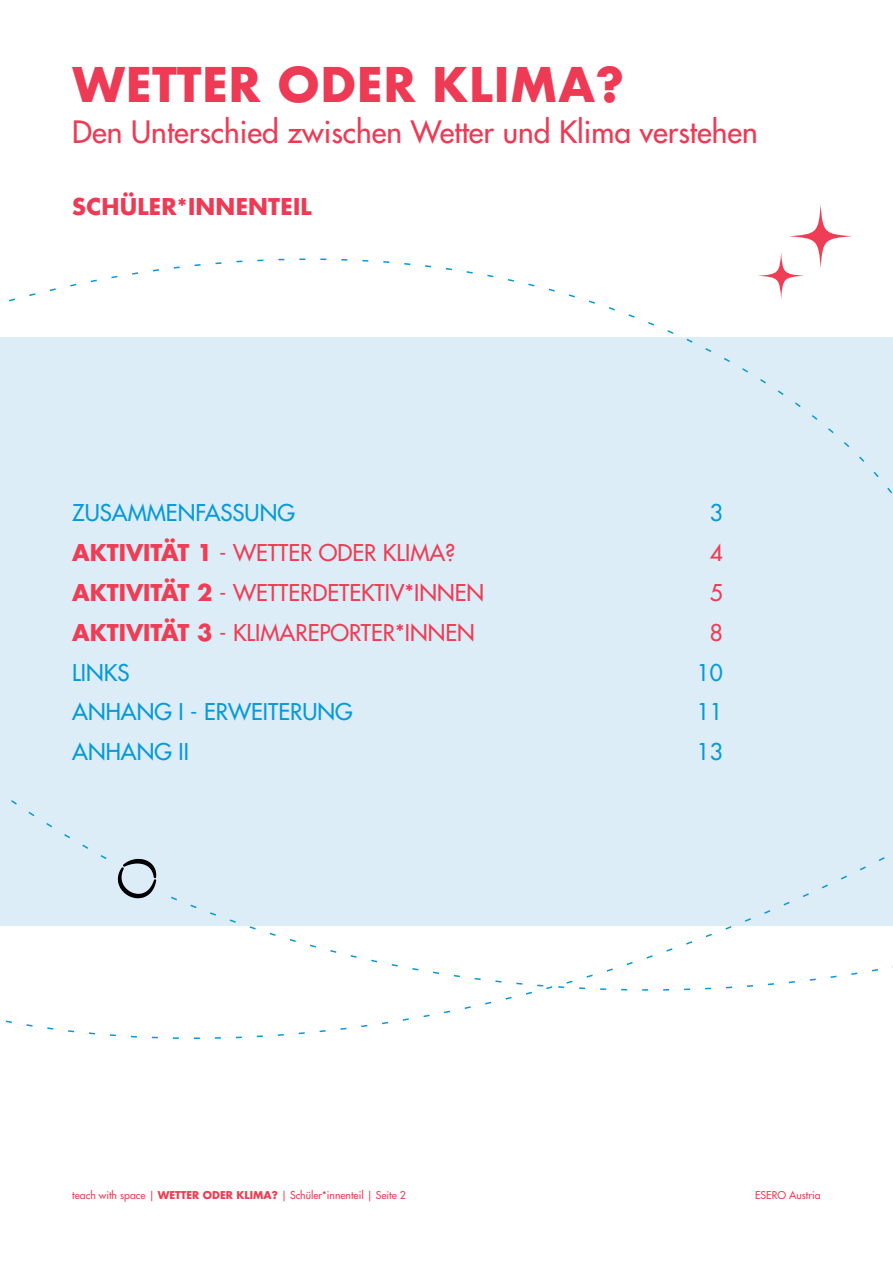
<style>
.page{position:relative;width:893px;height:1263px;background:#fff}
.page>*{position:absolute;margin:0;border:0;box-sizing:border-box;transform-origin:0 0}
.t1{font:700 46.5px "Futura";color:#ee3a54}
.t2{font:500 30px "Futura Std";color:#ed3b55}
.t3{font:500 22.5px "Futura Std";color:#ee3d54}
.t4{font:500 22.5px "Futura Std";color:#069ad9}
.t5{font:700 22.5px "Futura Std";letter-spacing:.01em;color:#ed3b55}
.t6{font:500 10.5px "Futura Std";color:#ee3d54}
.s1{font-weight:700}
</style>
<div class="page">
<div style="left:0;top:337px;width:893px;height:589px;background:#ddedf8"></div>
<svg style="left:5px;top:857px;width:888px;height:182px"></svg>
<svg style="left:5px;top:800px;width:151px;height:98px"></svg>
<svg style="left:758px;top:204px;width:94px;height:95px"></svg>
<h1 class="t1" style="left:72px;top:51px;width:553px">WETTER ODER KLIMA?</h1>
<h2 class="t2" style="left:72px;top:113px;width:687px">Den Unterschied zwischen Wetter und Klima verstehen</h2>
<p class="t5" style="left:72px;top:191px;width:241px">SCHÜLER*INNENTEIL</p>
<p class="t4" style="left:72px;top:499px;width:224px">ZUSAMMENFASSUNG</p>
<p class="t4" style="left:710px;top:499px;width:15px">3</p>
<p class="t3" style="left:72px;top:539px;width:385px"><span class="s1">AKTIVITÄT 1</span> - WETTER ODER KLIMA?</p>
<p class="t3" style="left:710px;top:539px;width:15px">4</p>
<p class="t3" style="left:72px;top:579px;width:413px"><span class="s1">AKTIVITÄT 2</span> - WETTERDETEKTIV*INNEN</p>
<p class="t3" style="left:710px;top:579px;width:15px">5</p>
<p class="t3" style="left:72px;top:618px;width:404px"><span class="s1">AKTIVITÄT 3</span> - KLIMAREPORTER*INNEN</p>
<p class="t3" style="left:710px;top:618px;width:15px">8</p>
<p class="t4" style="left:72px;top:658px;width:59px">LINKS</p>
<p class="t4" style="left:697px;top:658px;width:28px">10</p>
<p class="t4" style="left:72px;top:698px;width:282px">ANHANG I - ERWEITERUNG</p>
<p class="t4" style="left:697px;top:698px;width:28px">11</p>
<p class="t4" style="left:72px;top:738px;width:118px">ANHANG II</p>
<p class="t4" style="left:697px;top:738px;width:28px">13</p>
<p class="t6" style="left:72px;top:1189px;width:335px">teach with space | <span class="s1">WETTER ODER KLIMA?</span> | Schüler*innenteil | Seite 2</p>
<p class="t6" style="left:755px;top:1189px;width:67px">ESERO Austria</p>
</div>
